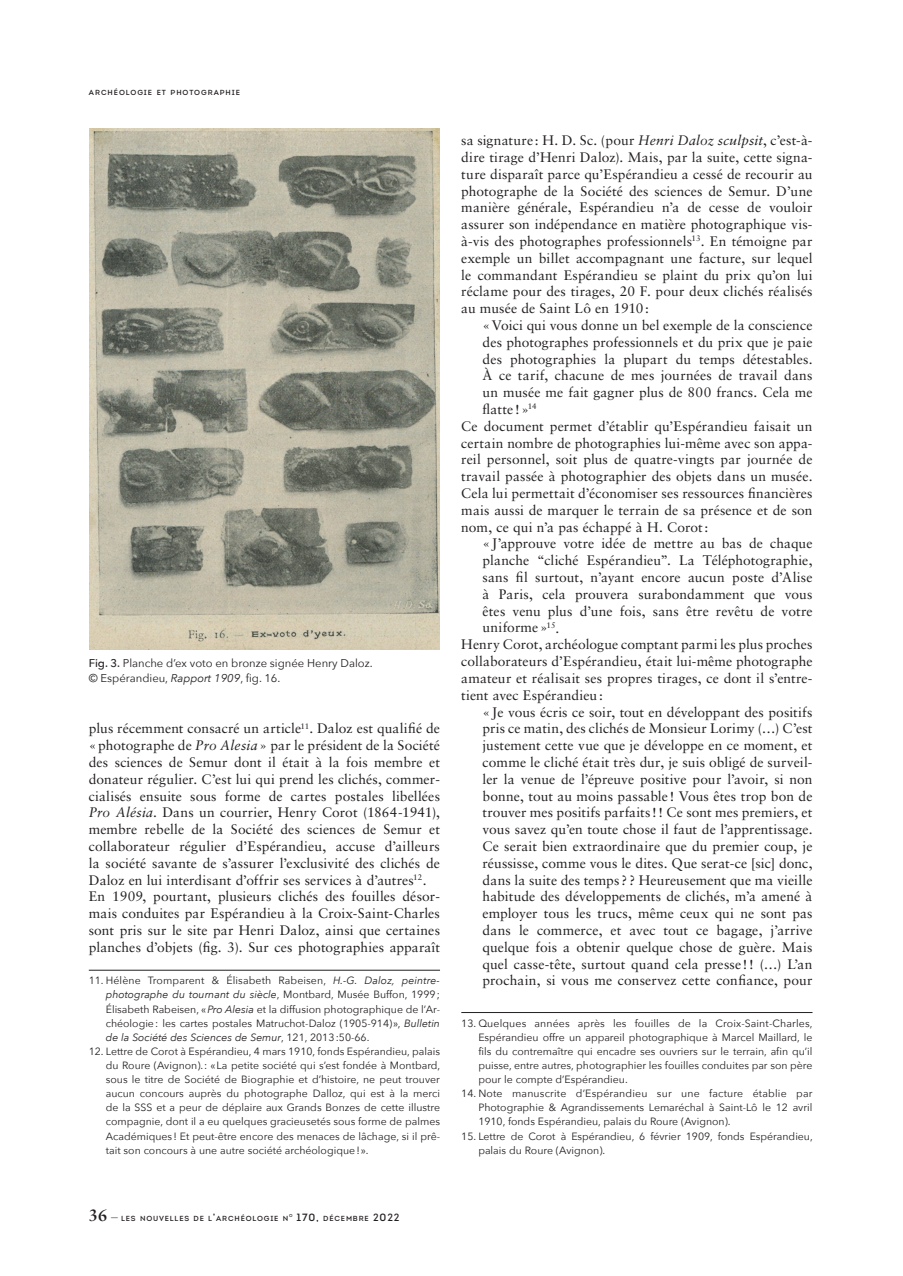
<style>
.page{position:relative;width:903px;height:1276px;background:#fff}
.page>*{position:absolute;margin:0;border:0;box-sizing:border-box;transform-origin:0 0}
.t1{font:13.8px/16.8px "Sabon";letter-spacing:.005em;color:#231f20}
.t2{font:11.25px/15.8px "Avenir Next";color:#231f20}
.t3{font:10.5px/14.1px "Avenir Next";color:#231f20;text-align:justify}
.t4{font:10.5px "Intro";letter-spacing:.08em;color:#231f20}
.t5{font:7.35px "Intro";letter-spacing:.115em;color:#231f20}
.t6{font:4.35px "Intro";color:#231f20}
.s1{font-weight:500}
.s2{font-style:italic}
.s3{font-family:"Sabon";font-weight:700;font-size:16.5px}
.s4{font-family:"Sabon";font-size:13.5px;color:#808285}
.s5{font-size:10.5px}
.s6{font-size:7.35px}
</style>
<div class="page">
<hr style="left:89px;top:969px;width:351px;height:1px;background:#231f20">
<hr style="left:461px;top:1012px;width:351px;height:1px;background:#231f20">
<img style="left:89px;top:128px;width:350px;height:522px">
<p class="t5" style="left:89px;top:87px;width:153px">ARCHÉOLOGIE ET PHOTOGRAPHIE</p>
<p class="t2" style="left:89px;top:655px;width:285px"><span class="s1">Fig. 3.</span> Planche d’ex voto en bronze signée Henry Daloz. © Espérandieu, <span class="s2">Rapport 1909</span>, fig. 16.</p>
<p class="t1" style="left:89px;top:720px;width:352px">plus récemment consacré un article<sup>11</sup>. Daloz est qualifié de «photographe de <span class="s2">Pro Alesia</span>» par le président de la Société des sciences de Semur dont il était à la fois membre et donateur régulier. C’est lui qui prend les clichés, commer&shy;cialisés ensuite sous forme de cartes postales libellées <span class="s2">Pro Alésia</span>. Dans un courrier, Henry Corot (1864-1941), membre rebelle de la Société des sciences de Semur et collaborateur régulier d’Espérandieu, accuse d’ailleurs la société savante de s’assurer l’exclusivité des clichés de Daloz en lui interdisant d’offrir ses services à d’autres<sup>12</sup>.<br>En 1909, pourtant, plusieurs clichés des fouilles désor&shy;mais conduites par Espérandieu à la Croix-Saint-Charles sont pris sur le site par Henri Daloz, ainsi que certaines planches d’objets (fig. 3). Sur ces photographies apparaît</p>
<p class="t3" style="left:106px;top:973px;width:335px;text-indent:-17px">11. Hélène Tromparent &amp; Élisabeth Rabeisen, <span class="s2">H.-G. Daloz, peintre&shy;photographe du tournant du siècle</span>, Montbard, Musée Buffon, 1999; Élisabeth Rabeisen, «<span class="s2">Pro Alesia</span> et la diffusion photographique de l’Ar&shy;chéologie: les cartes postales Matruchot-Daloz (1905-914)», <span class="s2">Bulletin de la Société des Sciences de Semur</span>, 121, 2013:50-66.</p>
<p class="t3" style="left:106px;top:1044px;width:336px;text-indent:-17px">12. Lettre de Corot à Espérandieu, 4 mars 1910, fonds Espérandieu, palais du Roure (Avignon).: «La petite société qui s’est fondée à Montbard, sous le titre de Société de Biographie et d’histoire, ne peut trouver aucun concours auprès du photographe Dalloz, qui est à la merci de la SSS et a peur de déplaire aux Grands Bonzes de cette illustre compagnie, dont il a eu quelques gracieusetés sous forme de palmes Académiques ! Et peut-être encore des menaces de lâchage, si il prê&shy;tait son concours à une autre société archéologique!».</p>
<p class="t5" style="left:89px;top:1213px;width:201px"><span class="s3">36</span> <span class="s4">–</span> LES NOUVELLES DE L<span class="s5">’</span>ARCHÉOLOGIE N</p>
<p class="t6" style="left:289px;top:1212px;width:5px">O</p>
<p class="t4" style="left:296px;top:1210px;width:104px">170, <span class="s6">DÉCEMBRE</span> 2022</p>
<p class="t1" style="left:461px;top:132px;width:352px;text-align:justify">sa signature : H. D. Sc. (pour <span class="s2">Henri Daloz sculpsit</span>, c’est-à&shy;dire tirage d’Henri Daloz). Mais, par la suite, cette signa&shy;ture disparaît parce qu’Espérandieu a cessé de recourir au photographe de la Société des sciences de Semur. D’une manière générale, Espérandieu n’a de cesse de vouloir assurer son indépendance en matière photographique vis&shy;à-vis des photographes professionnels<sup>13</sup>. En témoigne par exemple un billet accompagnant une facture, sur lequel le commandant Espérandieu se plaint du prix qu’on lui réclame pour des tirages, 20 F. pour deux clichés réalisés au musée de Saint Lô en 1910:</p>
<p class="t1" style="left:482px;top:316px;width:331px">«Voici qui vous donne un bel exemple de la conscience</p>
<p class="t1" style="left:482px;top:333px;width:331px">des photographes professionnels et du prix que je paie</p>
<p class="t1" style="left:482px;top:350px;width:331px">des photographies la plupart du temps détestables.</p>
<p class="t1" style="left:482px;top:367px;width:331px">À ce tarif, chacune de mes journées de travail dans</p>
<p class="t1" style="left:482px;top:384px;width:331px">un musée me fait gagner plus de 800 francs. Cela me</p>
<p class="t1" style="left:482px;top:400px;width:55px">flatte!»<sup>14</sup></p>
<p class="t1" style="left:461px;top:417px;width:352px">Ce document permet d’établir qu’Espérandieu faisait un</p>
<p class="t1" style="left:461px;top:434px;width:352px">certain nombre de photographies lui-même avec son appa-</p>
<p class="t1" style="left:461px;top:451px;width:352px">reil personnel, soit plus de quatre-vingts par journée de</p>
<p class="t1" style="left:461px;top:468px;width:352px">travail passée à photographier des objets dans un musée.</p>
<p class="t1" style="left:461px;top:484px;width:352px">Cela lui permettait d’économiser ses ressources financières</p>
<p class="t1" style="left:461px;top:501px;width:352px">mais aussi de marquer le terrain de sa présence et de son</p>
<p class="t1" style="left:461px;top:518px;width:248px">nom, ce qui n’a pas échappé à H. Corot:</p>
<p class="t1" style="left:482px;top:535px;width:331px">«J’approuve votre idée de mettre au bas de chaque</p>
<p class="t1" style="left:482px;top:552px;width:331px">planche “cliché Espérandieu”. La Téléphotographie,</p>
<p class="t1" style="left:482px;top:568px;width:331px">sans fil surtout, n’ayant encore aucun poste d’Alise</p>
<p class="t1" style="left:482px;top:585px;width:331px">à Paris, cela prouvera surabondamment que vous</p>
<p class="t1" style="left:482px;top:602px;width:331px">êtes venu plus d’une fois, sans être revêtu de votre</p>
<p class="t1" style="left:482px;top:619px;width:78px">uniforme»<sup>15</sup>.</p>
<p class="t1" style="left:461px;top:636px;width:352px">Henry Corot, archéologue comptant parmi les plus proches</p>
<p class="t1" style="left:461px;top:652px;width:352px">collaborateurs d’Espérandieu, était lui-même photographe</p>
<p class="t1" style="left:461px;top:669px;width:352px">amateur et réalisait ses propres tirages, ce dont il s’entre-</p>
<p class="t1" style="left:461px;top:686px;width:143px">tient avec Espérandieu:</p>
<p class="t1" style="left:482px;top:703px;width:331px">«Je vous écris ce soir, tout en développant des positifs</p>
<p class="t1" style="left:482px;top:720px;width:331px">pris ce matin, des clichés de Monsieur Lorimy (…) C’est</p>
<p class="t1" style="left:482px;top:736px;width:331px">justement cette vue que je développe en ce moment, et</p>
<p class="t1" style="left:482px;top:753px;width:331px">comme le cliché était très dur, je suis obligé de surveil-</p>
<p class="t1" style="left:482px;top:770px;width:331px">ler la venue de l’épreuve positive pour l’avoir, si non</p>
<p class="t1" style="left:482px;top:787px;width:331px">bonne, tout au moins passable ! Vous êtes trop bon de</p>
<p class="t1" style="left:482px;top:804px;width:331px">trouver mes positifs parfaits!! Ce sont mes premiers, et</p>
<p class="t1" style="left:482px;top:820px;width:331px">vous savez qu’en toute chose il faut de l’apprentissage.</p>
<p class="t1" style="left:482px;top:837px;width:331px">Ce serait bien extraordinaire que du premier coup, je</p>
<p class="t1" style="left:482px;top:854px;width:331px">réussisse, comme vous le dites. Que serat-ce [sic] donc,</p>
<p class="t1" style="left:482px;top:871px;width:331px">dans la suite des temps ? ? Heureusement que ma vieille</p>
<p class="t1" style="left:482px;top:888px;width:331px">habitude des développements de clichés, m’a amené à</p>
<p class="t1" style="left:482px;top:904px;width:331px">employer tous les trucs, même ceux qui ne sont pas</p>
<p class="t1" style="left:482px;top:921px;width:331px">dans le commerce, et avec tout ce bagage, j’arrive</p>
<p class="t1" style="left:482px;top:938px;width:331px">quelque fois a obtenir quelque chose de guère. Mais</p>
<p class="t1" style="left:482px;top:955px;width:331px">quel casse-tête, surtout quand cela presse !! (…) L’an</p>
<p class="t1" style="left:482px;top:972px;width:331px">prochain, si vous me conservez cette confiance, pour</p>
<p class="t3" style="left:478px;top:1015px;width:335px;text-indent:-17px">13. Quelques années après les fouilles de la Croix-Saint-Charles, Espérandieu offre un appareil photographique à Marcel Maillard, le fils du contremaître qui encadre ses ouvriers sur le terrain, afin qu’il puisse, entre autres, photographier les fouilles conduites par son père pour le compte d’Espérandieu.</p>
<p class="t3" style="left:478px;top:1086px;width:336px;text-indent:-17px">14. Note manuscrite d’Espérandieu sur une facture établie par Photographie &amp; Agrandissements Lemaréchal à Saint-Lô le 12 avril 1910, fonds Espérandieu, palais du Roure (Avignon).</p>
<p class="t3" style="left:478px;top:1128px;width:336px;text-indent:-17px">15. Lettre de Corot à Espérandieu, 6 février 1909, fonds Espérandieu, palais du Roure (Avignon).</p>
</div>
